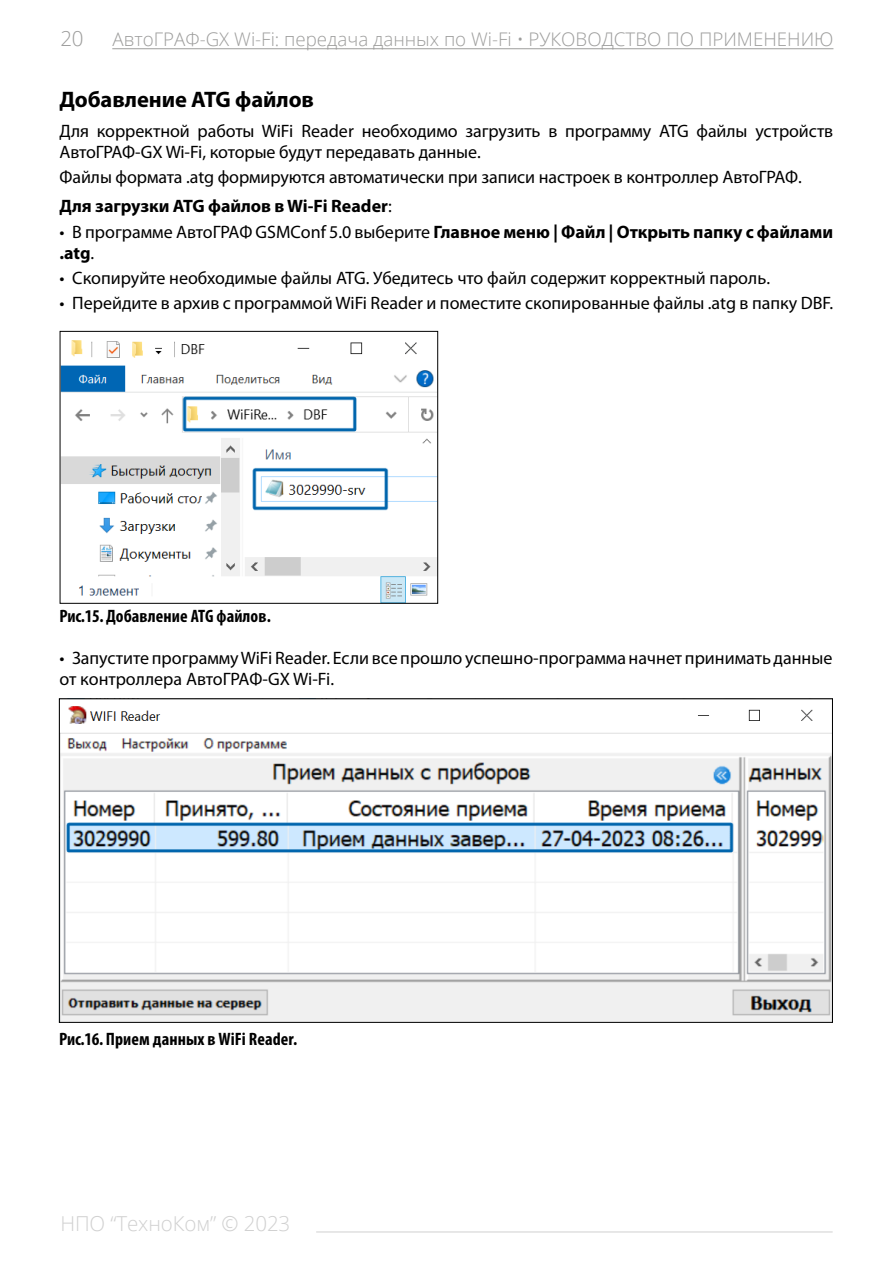
<style>
.page{position:relative;width:893px;height:1263px;background:#fff}
.page>*{position:absolute;margin:0;border:0;box-sizing:border-box;transform-origin:0 0}
._2-Subhead{font:700 22.5px "Myriad Pro";letter-spacing:-.005em;color:#000}
.t1{font:300 20.55px "Open Sans";letter-spacing:-.005em;color:#d0d0d0}
.t2{font:300 20.55px "Open Sans";color:#9d9d9c}
.t3{font:300 18.75px "Open Sans";color:#9d9d9c}
._4-Body_text{font:18px/21px "Myriad Pro";letter-spacing:-.005em;color:#000}
._4-Body_text-2{font:700 18px/21px "Myriad Pro";letter-spacing:-.005em;color:#000}
.t4{font:700 condensed 18px "Myriad Pro";letter-spacing:.005em;color:#000}
.s1{font-weight:400}
</style>
<div class="page">
<hr style="left:112px;top:48px;width:721px;height:1px;background:#9d9d9c">
<hr style="left:316px;top:1231px;width:517px;height:1px;background:#d0d0d0">
<img style="left:61px;top:706px;width:770px;height:314px">
<img style="left:62px;top:340px;width:374px;height:261px">
<div style="left:60px;top:331px;width:378px;height:272px;border:1px solid #000"></div>
<p class="t2" style="left:60px;top:24px;width:25px">20</p>
<p class="t3" style="left:113px;top:27px;width:722px">АвтоГРАФ-GX Wi-Fi: передача данных по Wi-Fi • РУКОВОДСТВО ПО ПРИМЕНЕНИЮ</p>
<p class="_2-Subhead" style="left:60px;top:85px;width:256px">Добавление ATG файлов</p>
<p class="_4-Body_text" style="left:60px;top:120px;width:775px">Для корректной работы WiFi Reader необходимо загрузить в программу ATG файлы устройств<br>АвтоГРАФ-GX Wi-Fi, которые будут передавать данные.</p>
<p class="_4-Body_text" style="left:60px;top:166px;width:744px">Файлы формата .atg формируются автоматически при записи настроек в контроллер АвтоГРАФ.</p>
<p class="_4-Body_text-2" style="left:60px;top:195px;width:334px">Для загрузки ATG файлов в Wi-Fi Reader<span class="s1">:</span></p>
<p class="_4-Body_text-2" style="left:60px;top:220px;width:775px"><span class="s1">• В программе АвтоГРАФ GSMConf 5.0 выберите</span> Главное меню | Файл | Открыть папку с файлами .atg<span class="s1">.</span></p>
<p class="_4-Body_text" style="left:60px;top:267px;width:712px">• Скопируйте необходимые файлы ATG. Убедитесь что файл содержит корректный пароль.</p>
<p class="_4-Body_text" style="left:60px;top:292px;width:775px">• Перейдите в архив с программой WiFi Reader и поместите скопированные файлы .atg в папку DBF.</p>
<p class="t4" style="left:60px;top:605px;width:213px">Рис.15. Добавление ATG файлов.</p>
<p class="_4-Body_text" style="left:59px;top:647px;width:775px">• Запустите программу WiFi Reader. Если все прошло успешно-программа начнет принимать данные от контроллера АвтоГРАФ-GX Wi-Fi.</p>
<p class="t4" style="left:59px;top:1027px;width:240px">Рис.16. Прием данных в WiFi Reader.</p>
<p class="t1" style="left:60px;top:1209px;width:232px">НПО “ТехноКом” © 2023</p>
</div>
